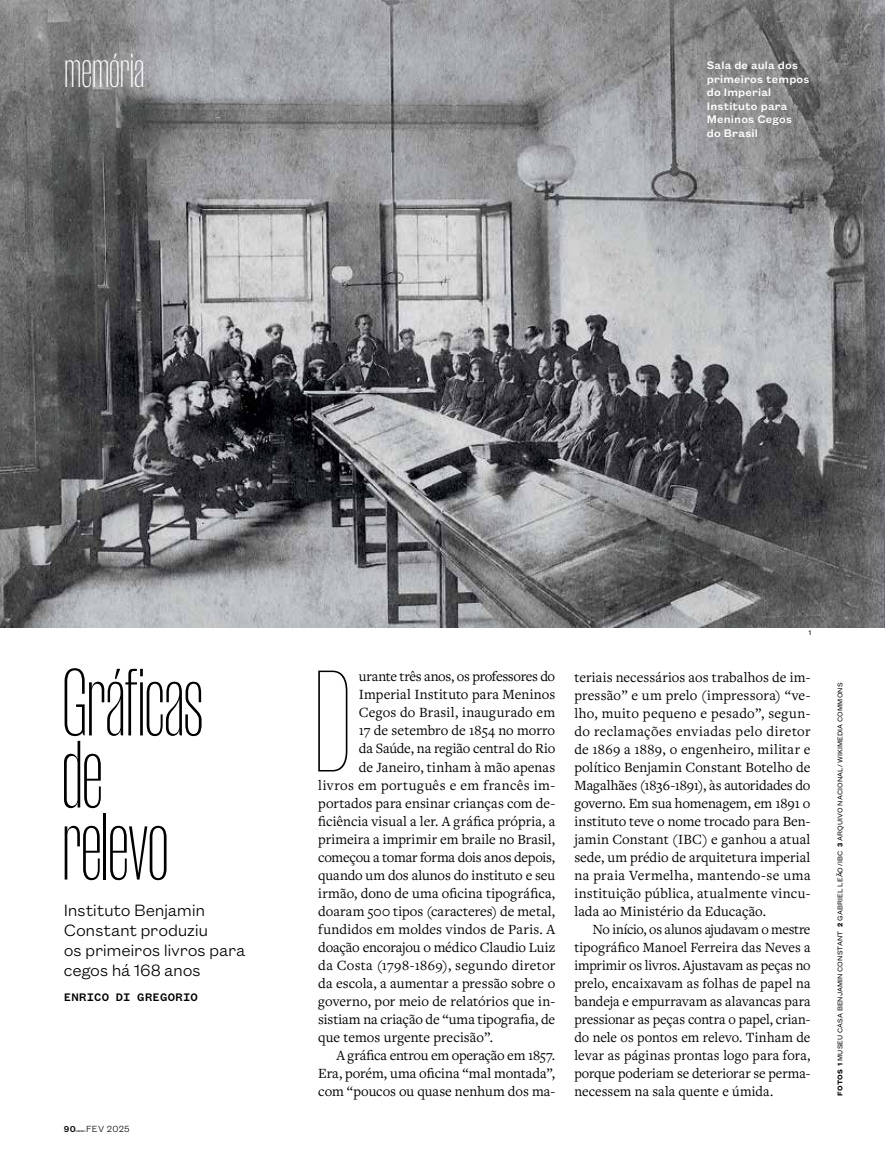
<style>
.page{position:relative;width:885px;height:1170px;background:#fff}
.page>*{position:absolute;margin:0;border:0;box-sizing:border-box;transform-origin:0 0}
.t1{font:100 136.2px "Manuka";color:#000}
.t2{font:300 90px/72px "Manuka";letter-spacing:-.01em;color:#000}
.t3{font:300 45px "Manuka";color:#fff}
.t4{font:18px/20.2px "Founders Gtsk Txt Lt";letter-spacing:-.02em;color:#000}
.t5{font:14.7px/18px "Freight Text Pro";color:#000;text-align:justify}
.t6{font:14.7px "Freight Text Pro";letter-spacing:-.02em;color:#000}
.t7{font:14.7px "Freight Text Pro";letter-spacing:.02em;color:#000}
.t8{font:14.7px "Freight Text Pro";letter-spacing:.025em;color:#000}
.t9{font:12px/13.5px "Founders Gtsk Txt Med";letter-spacing:.015em;color:#fff}
.t10{font:500 12px "Founders Grotesk Mono";letter-spacing:.02em;color:#000}
.t11{font:9.75px "Founders Gtsk Txt Lt";letter-spacing:.015em;color:#000}
.t12{font:7.5px "Founders Gtsk Txt";letter-spacing:.015em;color:#000}
.s1{font-family:"Founders Gtsk Txt Med";font-size:9.3px}
.s2{font-size:12px}
.s3{font-family:"Founders Gtsk Txt Sm B"}
</style>
<div class="page">
<img style="left:0;top:0;width:884px;height:627px">
<h3 class="t3" style="left:64px;top:49px;width:82px">memória</h3>
<p class="t9" style="left:706px;top:58px;width:104px">Sala de aula dos primeiros tempos do Imperial<br>Instituto para<br>Meninos Cegos<br>do Brasil</p>
<h2 class="t2" style="left:62px;top:666px;width:143px">Gráficas de relevo</h2>
<p class="t4" style="left:64px;top:898px;width:183px">Instituto Benjamin<br>Constant produziu<br>os primeiros livros para cegos há 168 anos</p>
<p class="t10" style="left:64px;top:990px;width:135px">ENRICO DI GREGORIO</p>
<p class="t11" style="left:64px;top:1121px;width:67px"><span class="s1">90</span><span class="s2">___</span>FEV 2025</p>
<h1 class="t1" style="left:313px;top:656px;width:41px">D</h1>
<p class="t6" style="left:359px;top:667px;width:198px">urante três anos, os professores do</p>
<p class="t5" style="left:359px;top:685px;width:198px">Imperial Instituto para Meninos</p>
<p class="t5" style="left:359px;top:703px;width:198px">Cegos do Brasil, inaugurado em</p>
<p class="t5" style="left:359px;top:721px;width:198px">17 de setembro de 1854 no morro</p>
<p class="t5" style="left:359px;top:739px;width:198px">da Saúde, na região central do Rio</p>
<p class="t5" style="left:359px;top:757px;width:198px">de Janeiro, tinham à mão apenas</p>
<p class="t8" style="left:318px;top:775px;width:238px">livros em português e em francês im-</p>
<p class="t5" style="left:318px;top:793px;width:238px">portados para ensinar crianças com de-</p>
<p class="t5" style="left:318px;top:811px;width:238px">ficiência visual a ler. A gráfica própria, a</p>
<p class="t5" style="left:318px;top:829px;width:238px">primeira a imprimir em braile no Brasil,</p>
<p class="t6" style="left:318px;top:847px;width:238px">começou a tomar forma dois anos depois,</p>
<p class="t5" style="left:318px;top:865px;width:238px">quando um dos alunos do instituto e seu</p>
<p class="t5" style="left:318px;top:883px;width:238px">irmão, dono de uma oficina tipográfica,</p>
<p class="t5" style="left:318px;top:901px;width:238px">doaram 500 tipos (caracteres) de metal,</p>
<p class="t5" style="left:318px;top:919px;width:238px">fundidos em moldes vindos de Paris. A</p>
<p class="t5" style="left:318px;top:937px;width:238px">doação encorajou o médico Claudio Luiz</p>
<p class="t7" style="left:318px;top:955px;width:238px">da Costa (1798-1869), segundo diretor</p>
<p class="t5" style="left:318px;top:973px;width:238px">da escola, a aumentar a pressão sobre o</p>
<p class="t5" style="left:318px;top:991px;width:238px">governo, por meio de relatórios que in-</p>
<p class="t5" style="left:318px;top:1009px;width:238px">sistiam na criação de “uma tipografia, de</p>
<p class="t5" style="left:318px;top:1027px;width:176px">que temos urgente precisão”.</p>
<p class="t5" style="left:336px;top:1045px;width:220px">A gráfica entrou em operação em 1857.</p>
<p class="t5" style="left:318px;top:1063px;width:238px">Era, porém, uma oficina “mal montada”,</p>
<p class="t5" style="left:318px;top:1081px;width:238px">com “poucos ou quase nenhum dos ma-</p>
<p class="t12" style="left:808px;top:627px;width:4px">1</p>
<p class="t5" style="left:574px;top:667px;width:238px">teriais necessários aos trabalhos de im&shy;pressão” e um prelo (impressora) “ve&shy;lho, muito pequeno e pesado”, segun&shy;do reclamações enviadas pelo diretor de 1869 a 1889, o engenheiro, militar e político Benjamin Constant Botelho de Magalhães (1836-1891), às autoridades do governo. Em sua homenagem, em 1891 o instituto teve o nome trocado para Ben&shy;jamin Constant (IBC) e ganhou a atual sede, um prédio de arquitetura imperial na praia Vermelha, mantendo-se uma instituição pública, atualmente vincu&shy;lada ao Ministério da Educação.</p>
<p class="t5" style="left:574px;top:919px;width:238px;text-indent:18px">No início, os alunos ajudavam o mestre tipográfico Manoel Ferreira das Neves a imprimir os livros. Ajustavam as peças no prelo, encaixavam as folhas de papel na bandeja e empurravam as alavancas para pressionar as peças contra o papel, crian&shy;do nele os pontos em relevo. Tinham de levar as páginas prontas logo para fora, porque poderiam se deteriorar se perma&shy;necessem na sala quente e úmida.</p>
<p class="t12" style="left:834px;top:1095px;width:414px;rotate:-90deg"><span class="s3">FOTOS 1</span> MUSEU CASA BENJAMIN CONSTANT <span class="s3">2</span> GABRIEL LEÃO/IBC <span class="s3">3</span> ARQUIVO NACIONAL/WIKIMEDIA COMMONS</p>
</div>
